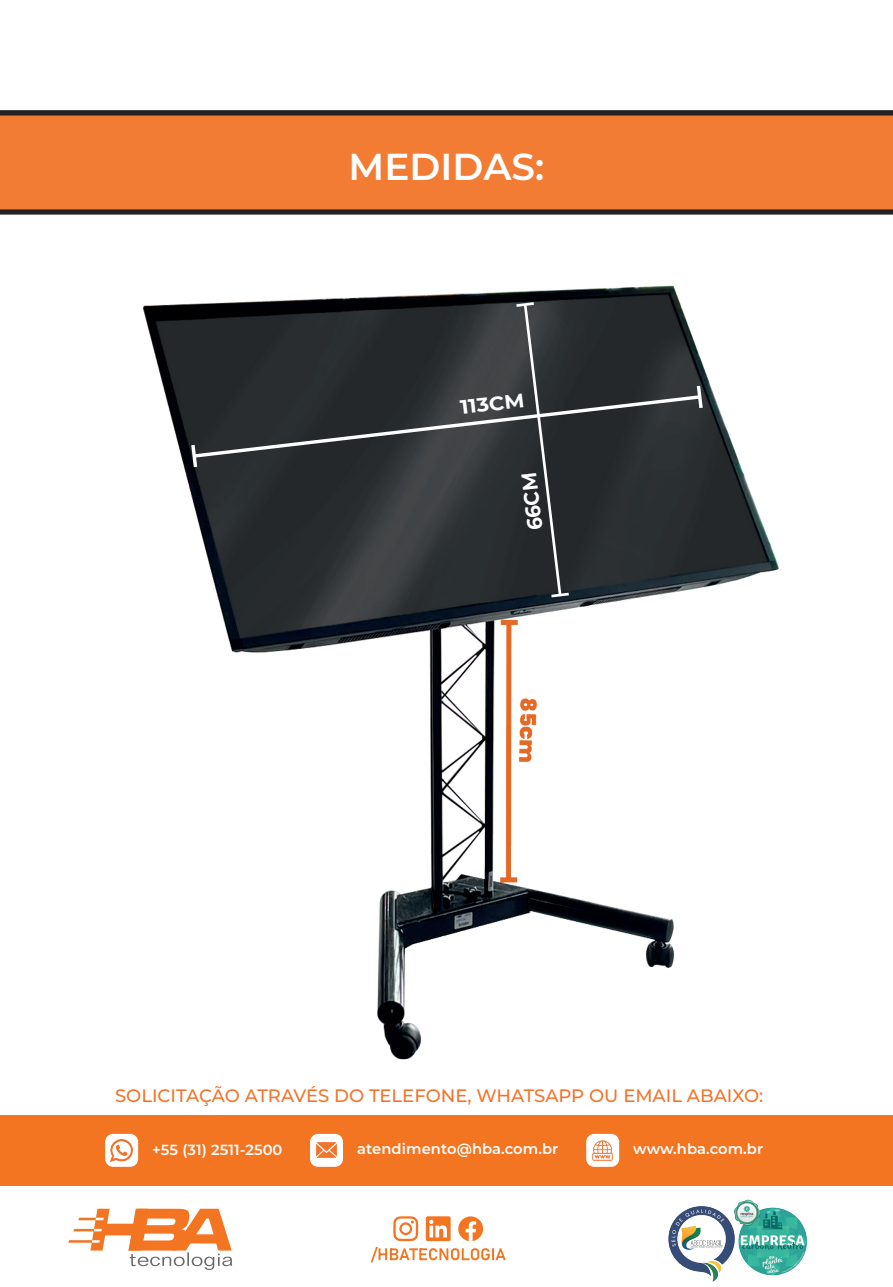
<style>
.page{position:relative;width:893px;height:1287px;background:#fff}
.page>*{position:absolute;margin:0;border:0;box-sizing:border-box;transform-origin:0 0}
.t1{font:600 37.5px "Montserrat";color:#fff}
.t2{font:700 21px "Montserrat";color:#fff;scale:.93 1}
.t3{font:700 19.5px "Montserrat";color:#fff;scale:1.08 1}
.t4{font:500 18px "Montserrat";color:#f3732b}
.t5{font:600 14.7px "Montserrat";letter-spacing:.005em;color:#fff}
</style>
<div class="page">
<div style="left:0;top:1115px;width:893px;height:71px;background:#f37421"></div>
<div style="left:310px;top:1134px;width:33px;height:33px;background:#fff;border-radius:8px"></div>
<img style="left:317px;top:1143px;width:19px;height:15px">
<div style="left:105px;top:1134px;width:33px;height:33px;background:#fff;border-radius:8px"></div>
<img style="left:111px;top:1139px;width:22px;height:22px">
<div style="left:586px;top:1134px;width:33px;height:33px;background:#fff;border-radius:8px"></div>
<img style="left:593px;top:1140px;width:20px;height:20px">
<svg style="left:371px;top:1247px;width:135px;height:15px"></svg>
<svg style="left:426px;top:1216px;width:25px;height:25px"></svg>
<svg style="left:458px;top:1216px;width:25px;height:25px"></svg>
<svg style="left:393px;top:1216px;width:25px;height:25px"></svg>
<img style="left:668px;top:1206px;width:66px;height:76px">
<img style="left:734px;top:1199px;width:73px;height:77px">
<svg style="left:68px;top:1209px;width:164px;height:61px"></svg>
<svg style="left:0;top:110px;width:893px;height:105px;background:#de7333"></svg>
<img style="left:142px;top:285px;width:637px;height:775px">
<svg style="left:190px;top:302px;width:513px;height:296px;background:#313538"></svg>
<h1 class="t1" style="left:349px;top:140px;width:197px">MEDIDAS:</h1>
<h3 class="t3" style="left:459px;top:393px;width:61px;rotate:-6deg">113CM</h3>
<h2 class="t2" style="left:520px;top:532px;width:64px;rotate:-97deg">66CM</h2>
<p class="t4" style="left:115px;top:1083px;width:650px">SOLICITAÇÃO ATRAVÉS DO TELEFONE, WHATSAPP OU EMAIL ABAIXO:</p>
<p class="t5" style="left:152px;top:1140px;width:132px">+55 (31) 2511-2500</p>
<p class="t5" style="left:357px;top:1139px;width:203px">atendimento@hba.com.br</p>
<p class="t5" style="left:633px;top:1139px;width:132px">www.hba.com.br</p>
</div>
